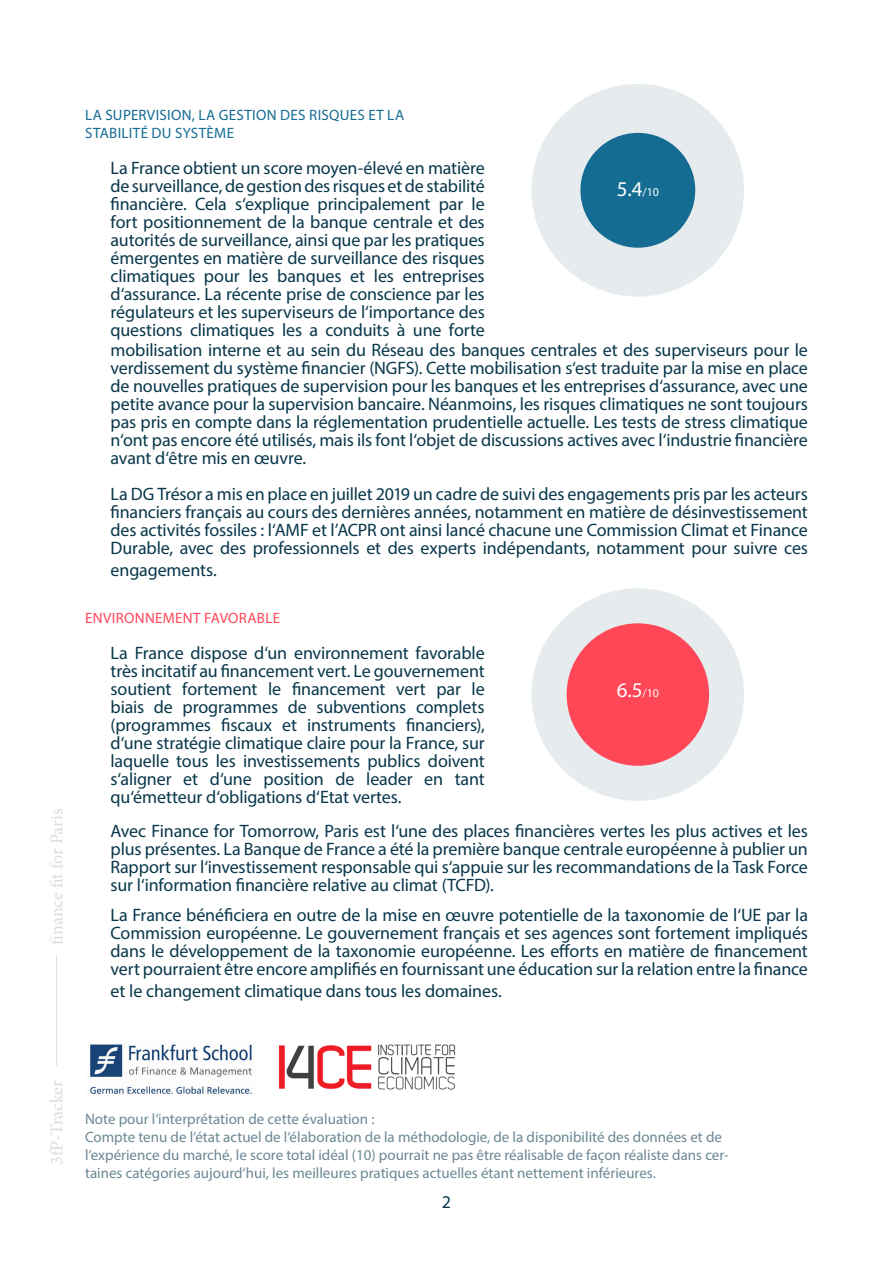
<style>
.page{position:relative;width:893px;height:1263px;background:#fff}
.page>*{position:absolute;margin:0;border:0;box-sizing:border-box;transform-origin:0 0}
.t1{font:21px "Myriad Pro";color:#fff}
.t2{font:18px/18px "Myriad Pro";letter-spacing:-.01em;color:#09374b;text-align:justify}
.t3{font:18px "Minion Pro";letter-spacing:-.005em;color:#ddd}
.t4{font:15px/18px "Myriad Pro";color:#6b8794}
.t5{font:15px "Myriad Pro";letter-spacing:.025em;color:#146c93}
.t6{font:15px "Myriad Pro";letter-spacing:.02em;color:#ff4757}
.s1{font-size:12px}
</style>
<div class="page">
<div style="left:531px;top:84px;width:213px;height:213px;background:#e6ebed;border-radius:50%"></div>
<div style="left:531px;top:588px;width:213px;height:213px;background:#e6ebed;border-radius:50%"></div>
<div style="left:580px;top:133px;width:115px;height:115px;background:#146c93;border-radius:50%"></div>
<div style="left:567px;top:623px;width:142px;height:143px;background:#ff4757;border-radius:50%"></div>
<hr style="left:56px;top:955px;width:1px;height:111px;background:#ddd">
<img style="left:90px;top:1044px;width:162px;height:50px">
<img style="left:278px;top:1045px;width:94px;height:44px">
<img style="left:378px;top:1044px;width:78px;height:46px">
<p class="t3" style="left:45px;top:944px;width:137px;rotate:-90deg">finance fit for Paris</p>
<p class="t5" style="left:85px;top:106px;width:320px">LA SUPERVISION, LA GESTION DES RISQUES ET LA</p>
<p class="t5" style="left:85px;top:124px;width:150px">STABILITÉ DU SYSTÈME</p>
<p class="t2" style="left:111px;top:159px;width:376px">La France obtient un score moyen-élevé en matière de surveillance, de gestion des risques et de stabilité financière. Cela s‘explique principalement par le fort positionnement de la banque centrale et des autorités de surveillance, ainsi que par les pratiques émergentes en matière de surveillance des risques climatiques pour les banques et les entreprises d‘assurance. La récente prise de conscience par les régulateurs et les superviseurs de l‘importance des questions climatiques les a conduits à une forte</p>
<p class="t2" style="left:111px;top:341px;width:699px">mobilisation interne et au sein du Réseau des banques centrales et des superviseurs pour le verdissement du système financier (NGFS). Cette mobilisation s‘est traduite par la mise en place de nouvelles pratiques de supervision pour les banques et les entreprises d‘assurance, avec une petite avance pour la supervision bancaire. Néanmoins, les risques climatiques ne sont toujours pas pris en compte dans la réglementation prudentielle actuelle. Les tests de stress climatique n‘ont pas encore été utilisés, mais ils font l‘objet de discussions actives avec l‘industrie financière avant d‘être mis en œuvre.</p>
<p class="t2" style="left:111px;top:485px;width:699px">La DG Trésor a mis en place en juillet 2019 un cadre de suivi des engagements pris par les acteurs financiers français au cours des dernières années, notamment en matière de désinvestissement des activités fossiles : l‘AMF et l’ACPR ont ainsi lancé chacune une Commission Climat et Finance Durable, avec des professionnels et des experts indépendants, notamment pour suivre ces</p>
<p class="t2" style="left:111px;top:561px;width:108px">engagements.</p>
<p class="t6" style="left:85px;top:609px;width:196px">ENVIRONNEMENT FAVORABLE</p>
<p class="t2" style="left:111px;top:644px;width:376px">La France dispose d‘un environnement favorable très incitatif au financement vert. Le gouvernement soutient fortement le financement vert par le biais de programmes de subventions complets (programmes fiscaux et instruments financiers), d‘une stratégie climatique claire pour la France, sur laquelle tous les investissements publics doivent s‘aligner et d‘une position de leader en tant qu‘émetteur d‘obligations d‘Etat vertes.</p>
<p class="t2" style="left:111px;top:821px;width:699px">Avec Finance for Tomorrow, Paris est l‘une des places financières vertes les plus actives et les plus présentes. La Banque de France a été la première banque centrale européenne à publier un Rapport sur l‘investissement responsable qui s‘appuie sur les recommandations de la Task Force sur l‘information financière relative au climat (TCFD).</p>
<p class="t2" style="left:111px;top:906px;width:699px">La France bénéficiera en outre de la mise en œuvre potentielle de la taxonomie de l‘UE par la Commission européenne. Le gouvernement français et ses agences sont fortement impliqués dans le développement de la taxonomie européenne. Les efforts en matière de financement vert pourraient être encore amplifiés en fournissant une éducation sur la relation entre la finance</p>
<p class="t2" style="left:111px;top:982px;width:393px">et le changement climatique dans tous les domaines.</p>
<p class="t1" style="left:617px;top:176px;width:44px">5.4<span class="s1">/10</span></p>
<p class="t1" style="left:617px;top:677px;width:44px">6.5<span class="s1">/10</span></p>
<p class="t3" style="left:45px;top:1164px;width:86px;rotate:-90deg">3fP-Tracker</p>
<p class="t4" style="left:85px;top:1110px;width:291px">Note pour l‘interprétation de cette évaluation :</p>
<p class="t4" style="left:85px;top:1128px;width:645px">Compte tenu de l‘état actuel de l‘élaboration de la méthodologie, de la disponibilité des données et de l‘expérience du marché, le score total idéal (10) pourrait ne pas être réalisable de façon réaliste dans cer&shy;taines catégories aujourd‘hui, les meilleures pratiques actuelles étant nettement inférieures.</p>
<p class="t2" style="left:442px;top:1192px;width:11px">2</p>
</div>
